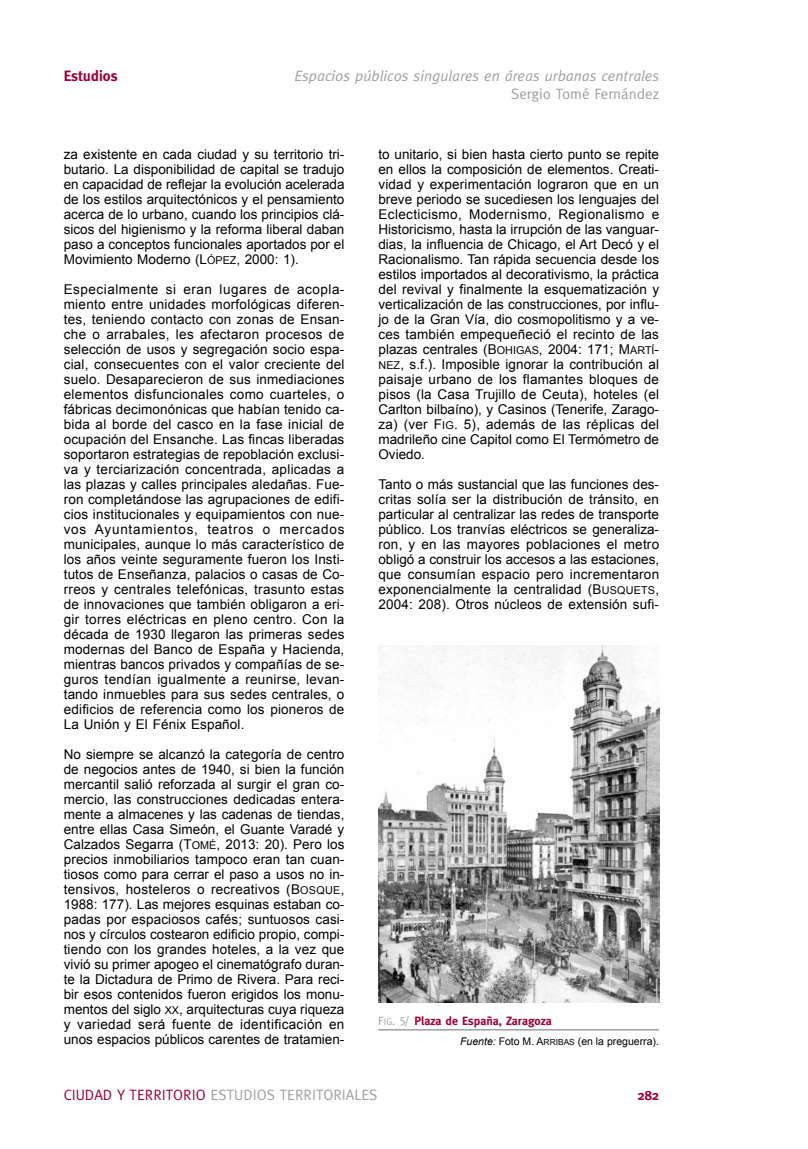
<style>
.page{position:relative;width:808px;height:1149px;background:#fff}
.page>*{position:absolute;margin:0;border:0;box-sizing:border-box;transform-origin:0 0}
.t1{font:15px "Meta";color:#9f9f9f}
.t2{font:italic 15px "Meta";color:#9f9f9f}
.t3{font:700 15px "Meta";color:#9c0233}
.t4{font:13.5px/15px "Arial";color:#000;text-align:justify}
.t5{font:700 13.5px "Meta";color:#9c0233}
.t6{font:700 12px "Meta";color:#9c0233}
.t7{font:10.5px "Arial";color:#000}
.s1{font-family:"Arial MT SC800"}
.s2{font-family:"Arial MT SC800";font-size:10.8px}
.s3{font-family:"Meta Caps SC800";font-weight:400;color:#9f9f9f}
.s4{font-family:"Meta Caps SC800";font-weight:400;font-size:9.6px;color:#9f9f9f}
.s5{font-style:italic}
.s6{font-family:"Arial MT SC800";font-size:8.4px}
.s7{color:#9c0233}
</style>
<div class="page">
<hr style="left:378px;top:1028px;width:281px;height:2px;background:#9f9f9f">
<img style="left:378px;top:645px;width:281px;height:357px">
<p class="t3" style="left:64px;top:67px;width:55px">Estudios</p>
<p class="t2" style="left:294px;top:67px;width:366px">Espacios públicos singulares en áreas urbanas centrales</p>
<p class="t1" style="left:511px;top:85px;width:149px">Sergio Tomé Fernández</p>
<p class="t4" style="left:64px;top:146px;width:282px">za existente en cada ciudad y su territorio tri&shy;butario. La disponibilidad de capital se tradujo en capacidad de reflejar la evolución acelerada de los estilos arquitectónicos y el pensamiento acerca de lo urbano, cuando los principios clá&shy;sicos del higienismo y la reforma liberal daban paso a conceptos funcionales aportados por el Movimiento Moderno <span class="s1">(L</span><span class="s2">ÓPEZ</span><span class="s1">, 2000: 1).</span></p>
<p class="t4" style="left:64px;top:281px;width:282px">Especialmente si eran lugares de acopla&shy;miento entre unidades morfológicas diferen&shy;tes, teniendo contacto con zonas de Ensan&shy;che o arrabales, les afectaron procesos de selección de usos y segregación socio espa&shy;cial, consecuentes con el valor creciente del suelo. Desaparecieron de sus inmediaciones elementos disfuncionales como cuarteles, o fábricas decimonónicas que habían tenido ca&shy;bida al borde del casco en la fase inicial de ocupación del Ensanche. Las fincas liberadas soportaron estrategias de repoblación exclusi&shy;va y terciarización concentrada, aplicadas a las plazas y calles principales aledañas. Fue&shy;ron completándose las agrupaciones de edifi&shy;cios institucionales y equipamientos con nue&shy;vos Ayuntamientos, teatros o mercados municipales, aunque lo más característico de los años veinte seguramente fueron los Insti&shy;tutos de Enseñanza, palacios o casas de Co&shy;rreos y centrales telefónicas, trasunto estas de innovaciones que también obligaron a eri&shy;gir torres eléctricas en pleno centro. Con la década de 1930 llegaron las primeras sedes modernas del Banco de España y Hacienda, mientras bancos privados y compañías de se&shy;guros tendían igualmente a reunirse, levan&shy;tando inmuebles para sus sedes centrales, o edificios de referencia como los pioneros de La Unión y El Fénix Español.</p>
<p class="t4" style="left:64px;top:746px;width:282px">No siempre se alcanzó la categoría de centro de negocios antes de 1940, si bien la función mercantil salió reforzada al surgir el gran co&shy;mercio, las construcciones dedicadas entera&shy;mente a almacenes y las cadenas de tiendas, entre ellas Casa Simeón, el Guante Varadé y Calzados Segarra <span class="s1">(T</span><span class="s2">OMÉ</span><span class="s1">, 2013: 20).</span> Pero los precios inmobiliarios tampoco eran tan cuan&shy;tiosos como para cerrar el paso a usos no in&shy;tensivos, hosteleros o recreativos <span class="s1">(B</span><span class="s2">OSQUE</span><span class="s1">, 1988: 177).</span> Las mejores esquinas estaban co&shy;padas por espaciosos cafés; suntuosos casi&shy;nos y círculos costearon edificio propio, compi&shy;tiendo con los grandes hoteles, a la vez que vivió su primer apogeo el cinematógrafo duran&shy;te la Dictadura de Primo de Rivera. Para reci&shy;bir esos contenidos fueron erigidos los monu&shy;mentos del siglo <span class="s2">XX</span>, arquitecturas cuya riqueza y variedad será fuente de identificación en unos espacios públicos carentes de tratamien-</p>
<p class="t4" style="left:378px;top:146px;width:282px">to unitario, si bien hasta cierto punto se repite en ellos la composición de elementos. Creati&shy;vidad y experimentación lograron que en un breve periodo se sucediesen los lenguajes del Eclecticismo, Modernismo, Regionalismo e Historicismo, hasta la irrupción de las vanguar&shy;dias, la influencia de Chicago, el Art Decó y el Racionalismo. Tan rápida secuencia desde los estilos importados al decorativismo, la práctica del revival y finalmente la esquematización y verticalización de las construcciones, por influ&shy;jo de la Gran Vía, dio cosmopolitismo y a ve&shy;ces también empequeñeció el recinto de las plazas centrales <span class="s1">(B</span><span class="s2">OHIGAS</span><span class="s1">, 2004: 171; M</span><span class="s2">ARTÍ</span><span class="s1">-</span><span class="s2">NEZ</span><span class="s1">,</span> s.f.<span class="s1">).</span> Imposible ignorar la contribución al paisaje urbano de los flamantes bloques de pisos (la Casa Trujillo de Ceuta), hoteles (el Carlton bilbaíno), y Casinos (Tenerife, Zarago&shy;za) (ver <span class="s1">F</span><span class="s2">IG</span>. 5), además de las réplicas del madrileño cine Capitol como El Termómetro de Oviedo.</p>
<p class="t4" style="left:378px;top:476px;width:282px">Tanto o más sustancial que las funciones des&shy;critas solía ser la distribución de tránsito, en particular al centralizar las redes de transporte público. Los tranvías eléctricos se generaliza&shy;ron, y en las mayores poblaciones el metro obligó a construir los accesos a las estaciones, que consumían espacio pero incrementaron exponencialmente la centralidad <span class="s1">(B</span><span class="s2">USQUETS</span><span class="s1">, 2004: 208).</span> Otros núcleos de extensión sufi-</p>
<p class="t6" style="left:378px;top:1013px;width:175px"><span class="s3">F</span><span class="s4">ig</span><span class="s3">. 5/</span> Plaza de España, Zaragoza</p>
<p class="t7" style="left:460px;top:1034px;width:200px"><span class="s5">Fuente:</span> Foto <span class="s1">M. A</span><span class="s6">RRIBAS</span> (en la preguerra)<span class="s1">.</span></p>
<p class="t1" style="left:64px;top:1085px;width:315px"><span class="s7">CIUDAD Y TERRITORIO</span> ESTUDIOS TERRITORIALES</p>
<p class="t5" style="left:637px;top:1086px;width:23px">282</p>
</div>
